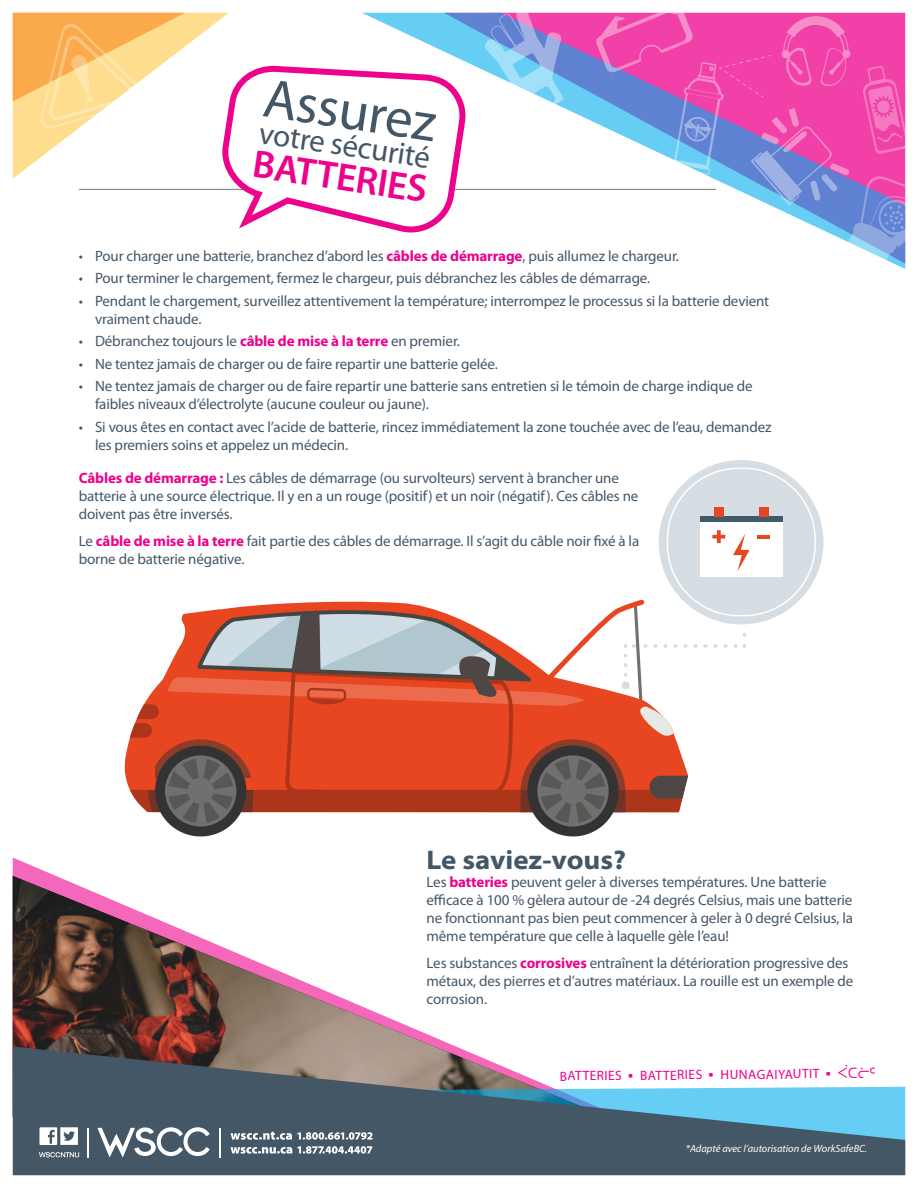
<style>
.page{position:relative;width:918px;height:1188px;background:#fff}
.page>*{position:absolute;margin:0;border:0;box-sizing:border-box;transform-origin:0 0}
.Body_Text{font:55.5px "Myriad Pro";color:#445767}
.Body_Text-2{font:600 39px "Myriad Pro";color:#ed028c}
.Body_Text-3{font:31.2px "Myriad Pro";color:#445767}
.Heading_1{font:700 semi-expanded 27px "Myriad Pro";color:#445767}
.Body_Text-4{font:15px/18px "Myriad Pro";letter-spacing:-.01em;color:#445767}
.Body_Text-5{font:13.5px "Myriad Pro";letter-spacing:.02em;color:#ed028c}
.Body_Text-6{font:13.5px "Pigiarniq";color:#ed028c}
.Body_Text-7{font:italic 10.5px "Myriad Pro";color:#fff}
.s1{font-weight:700;color:#ed028c}
</style>
<div class="page">
<img style="left:13px;top:876px;width:444px;height:171px">
<svg style="left:362px;top:13px;width:233px;height:176px"></svg>
<svg style="left:13px;top:1047px;width:892px;height:128px;fill:#445767"></svg>
<svg style="left:230px;top:1146px;width:142px;height:8px"></svg>
<svg style="left:230px;top:1131px;width:143px;height:9px"></svg>
<svg style="left:219px;top:1128px;width:1px;height:29px"></svg>
<svg style="left:87px;top:1128px;width:1px;height:29px"></svg>
<svg style="left:39px;top:1127px;width:39px;height:18px"></svg>
<svg style="left:39px;top:1152px;width:40px;height:5px"></svg>
<svg style="left:97px;top:1127px;width:113px;height:31px"></svg>
<svg style="left:484px;top:12px;width:80px;height:106px"></svg>
<svg style="left:595px;top:12px;width:311px;height:257px"></svg>
<svg style="left:13px;top:13px;width:216px;height:166px"></svg>
<hr style="left:79px;top:189px;width:637px;height:1px;background:#231f20">
<svg style="left:216px;top:61px;width:255px;height:172px"></svg>
<div style="left:155px;top:745px;width:91px;height:91px;background:#333;border-radius:50%"></div>
<div style="left:527px;top:745px;width:92px;height:91px;background:#333;border-radius:50%"></div>
<svg style="left:743px;top:633px;width:3px;height:4px"></svg>
<svg style="left:734px;top:644px;width:12px;height:4px"></svg>
<svg style="left:130px;top:600px;width:598px;height:227px"></svg>
<div style="left:622px;top:681px;width:8px;height:8px;background:#d6dee3;border-radius:50%"></div>
<div style="left:659px;top:460px;width:165px;height:164px;background:#d6dee3;border-radius:50%"></div>
<div style="left:700px;top:517px;width:83px;height:60px;background:#fff"></div>
<svg style="left:700px;top:493px;width:114px;height:79px"></svg>
<p class="Body_Text" style="left:269px;top:64px;width:175px;rotate:8deg">Assurez</p>
<p class="Body_Text-3" style="left:262px;top:114px;width:174px;rotate:8deg">votre sécurité</p>
<p class="Body_Text-2" style="left:256px;top:140px;width:177px;rotate:8deg">BATTERIES</p>
<p class="Body_Text-4" style="left:79px;top:246px;width:602px">• Pour charger une batterie, branchez d’abord les <span class="s1">câbles de démarrage</span>, puis allumez le chargeur.</p>
<p class="Body_Text-4" style="left:79px;top:269px;width:573px">• Pour terminer le chargement, fermez le chargeur, puis débranchez les câbles de démarrage.</p>
<p class="Body_Text-4" style="left:95px;top:291px;width:676px;text-indent:-16px">• Pendant le chargement, surveillez attentivement la température; interrompez le processus si la batterie devient vraiment chaude.</p>
<p class="Body_Text-4" style="left:79px;top:332px;width:383px">• Débranchez toujours le <span class="s1">câble de mise à la terre</span> en premier.</p>
<p class="Body_Text-4" style="left:79px;top:354px;width:420px">• Ne tentez jamais de charger ou de faire repartir une batterie gelée.</p>
<p class="Body_Text-4" style="left:95px;top:377px;width:659px;text-indent:-16px">• Ne tentez jamais de charger ou de faire repartir une batterie sans entretien si le témoin de charge indique de faibles niveaux d’électrolyte (aucune couleur ou jaune).</p>
<p class="Body_Text-4" style="left:95px;top:417px;width:678px;text-indent:-16px">• Si vous êtes en contact avec l’acide de batterie, rincez immédiatement la zone touchée avec de l’eau, demandez les premiers soins et appelez un médecin.</p>
<p class="Body_Text-4" style="left:79px;top:468px;width:561px"><span class="s1">Câbles de démarrage :</span> Les câbles de démarrage (ou survolteurs) servent à brancher une batterie à une source électrique. Il y en a un rouge (positif) et un noir (négatif). Ces câbles ne doivent pas être inversés.</p>
<p class="Body_Text-4" style="left:79px;top:531px;width:562px">Le <span class="s1">câble de mise à la terre</span> fait partie des câbles de démarrage. Il s’agit du câble noir fixé à la borne de batterie négative.</p>
<p class="Heading_1" style="left:427px;top:845px;width:201px">Le saviez-vous?</p>
<p class="Body_Text-4" style="left:427px;top:873px;width:428px">Les <span class="s1">batteries</span> peuvent geler à diverses températures. Une batterie efficace à 100 % gèlera autour de -24 degrés Celsius, mais une batterie ne fonctionnant pas bien peut commencer à geler à 0 degré Celsius, la même température que celle à laquelle gèle l’eau!</p>
<p class="Body_Text-4" style="left:427px;top:954px;width:428px">Les substances <span class="s1">corrosives</span> entraînent la détérioration progressive des métaux, des pierres et d’autres matériaux. La rouille est un exemple de corrosion.</p>
<p class="Body_Text-5" style="left:560px;top:1067px;width:64px">BATTERIES</p>
<p class="Body_Text-5" style="left:629px;top:1067px;width:75px">■ BATTERIES</p>
<p class="Body_Text-5" style="left:709px;top:1066px;width:112px">■ HUNAGAIYAUTIT</p>
<p class="Body_Text-6" style="left:826px;top:1064px;width:51px">■ ᐹᑕᓖᑦ</p>
<p class="Body_Text-7" style="left:686px;top:1142px;width:183px">*Adapté avec l’autorisation de WorkSafeBC.</p>
</div>
